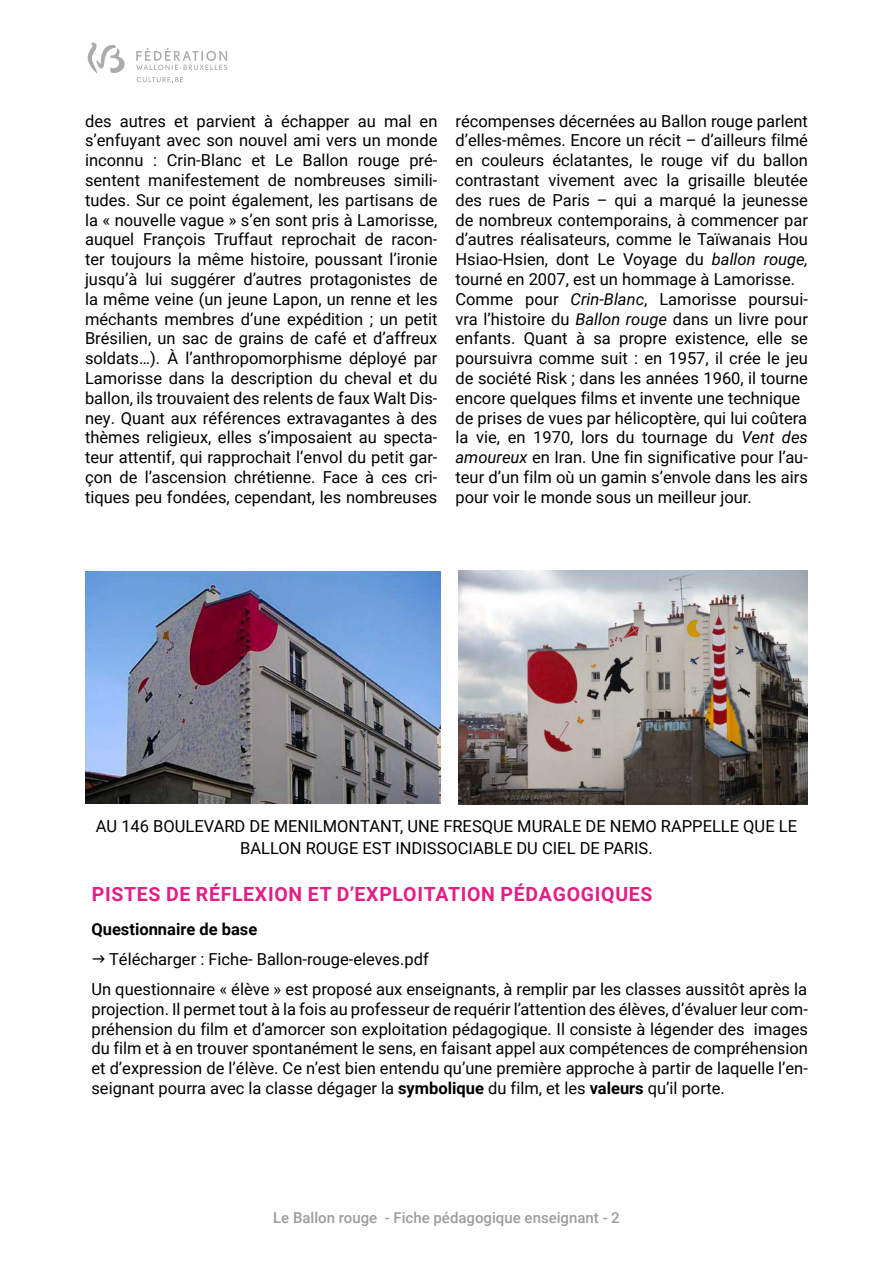
<style>
.page{position:relative;width:893px;height:1263px;background:#fff}
.page>*{position:absolute;margin:0;border:0;box-sizing:border-box;transform-origin:0 0}
.t1{font:700 19.5px "Roboto";letter-spacing:.035em;color:#e31f85}
.t2{font:16.5px/19.8px "Roboto";color:#000;text-align:justify}
.t3{font:700 16.5px "Roboto";color:#000}
.t4{font:500 15px "Roboto";color:#9d9d9c}
.s1{font-style:italic}
.s2{font-weight:700}
</style>
<div class="page">
<svg style="left:87px;top:43px;width:38px;height:30px"></svg>
<svg style="left:136px;top:48px;width:91px;height:22px"></svg>
<svg style="left:137px;top:77px;width:46px;height:5px"></svg>
<img style="left:85px;top:572px;width:355px;height:232px">
<img style="left:458px;top:571px;width:350px;height:234px">
<p class="t2" style="left:85px;top:110px;width:354px">des autres et parvient à échapper au mal en s’enfuyant avec son nouvel ami vers un monde inconnu : Crin-Blanc et Le Ballon rouge pré&shy;sentent manifestement de nombreuses simili&shy;tudes. Sur ce point également, les partisans de la « nouvelle vague » s’en sont pris à Lamorisse, auquel François Truffaut reprochait de racon&shy;ter toujours la même histoire, poussant l’ironie jusqu’à lui suggérer d’autres protagonistes de la même veine (un jeune Lapon, un renne et les méchants membres d’une expédition ; un petit Brésilien, un sac de grains de café et d’affreux soldats…). À l’anthropomorphisme déployé par Lamorisse dans la description du cheval et du ballon, ils trouvaient des relents de faux Walt Dis&shy;ney. Quant aux références extravagantes à des thèmes religieux, elles s’imposaient au specta&shy;teur attentif, qui rapprochait l’envol du petit gar&shy;çon de l’ascension chrétienne. Face à ces cri&shy;tiques peu fondées, cependant, les nombreuses</p>
<p class="t2" style="left:455px;top:110px;width:354px;text-align:left">récompenses décernées au Ballon rouge parlent d’elles-mêmes. Encore un récit – d’ailleurs filmé en couleurs éclatantes, le rouge vif du ballon contrastant vivement avec la grisaille bleutée des rues de Paris – qui a marqué la jeunesse de nombreux contemporains, à commencer par d’autres réalisateurs, comme le Taïwanais Hou Hsiao-Hsien, dont Le Voyage du <span class="s1">ballon rouge, </span>tourné en 2007, est un hommage à Lamorisse.<br>Comme pour <span class="s1">Crin-Blanc</span>, Lamorisse poursui&shy;vra l’histoire du <span class="s1">Ballon rouge</span> dans un livre pour enfants. Quant à sa propre existence, elle se poursuivra comme suit : en 1957, il crée le jeu de société Risk ; dans les années 1960, il tourne encore quelques films et invente une technique de prises de vues par hélicoptère, qui lui coûtera la vie, en 1970, lors du tournage du <span class="s1">Vent des amoureux</span> en Iran. Une fin significative pour l’au&shy;teur d’un film où un gamin s’envole dans les airs pour voir le monde sous un meilleur jour.</p>
<p class="t2" style="left:96px;top:814px;width:703px;line-height:22.5px;text-align:center">AU 146 BOULEVARD DE MENILMONTANT, UNE FRESQUE MURALE DE NEMO RAPPELLE QUE LE<br>BALLON ROUGE EST INDISSOCIABLE DU CIEL DE PARIS.</p>
<p class="t1" style="left:92px;top:880px;width:562px">PISTES DE RÉFLEXION ET D’EXPLOITATION PÉDAGOGIQUES</p>
<p class="t3" style="left:91px;top:917px;width:167px">Questionnaire de base</p>
<p class="t2" style="left:91px;top:943px;width:717px;line-height:30px;text-indent:18px">Télécharger : Fiche- Ballon-rouge-eleves.pdf<br>Un questionnaire « élève » est proposé aux enseignants, à remplir par les classes aussitôt après la</p>
<p class="t2" style="left:91px;top:998px;width:718px">projection. Il permet tout à la fois au professeur de requérir l’attention des élèves, d’évaluer leur com&shy;préhension du film et d’amorcer son exploitation pédagogique. Il consiste à légender des images du film et à en trouver spontanément le sens, en faisant appel aux compétences de compréhension et d’expression de l’élève. Ce n’est bien entendu qu’une première approche à partir de laquelle l’en&shy;seignant pourra avec la classe dégager la <span class="s2">symbolique</span> du film, et les <span class="s2">valeurs</span> qu’il porte.</p>
<p class="t4" style="left:273px;top:1207px;width:348px">Le Ballon rouge - Fiche pédagogique enseignant - 2</p>
</div>
